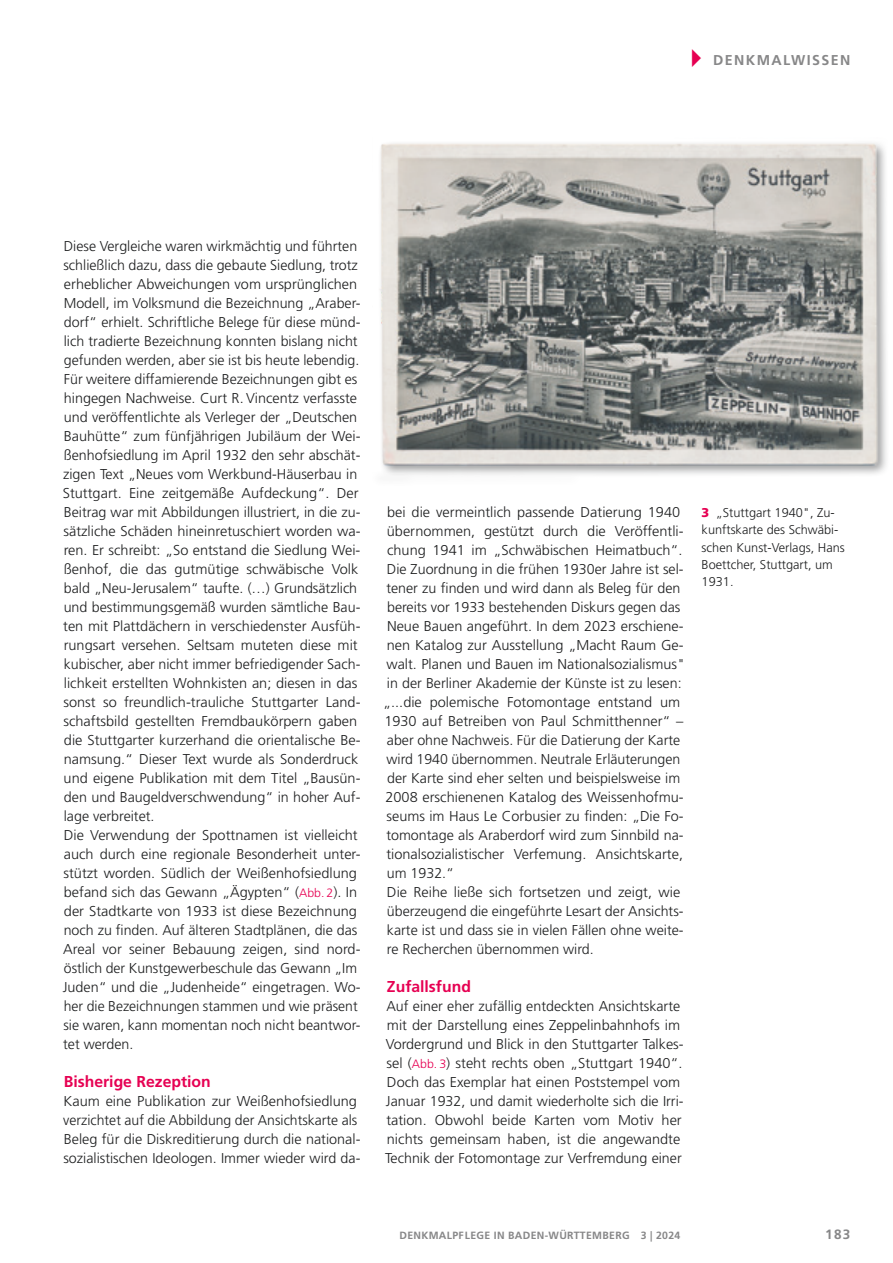
<style>
.page{position:relative;width:893px;height:1263px;background:#fff}
.page>*{position:absolute;margin:0;border:0;box-sizing:border-box;transform-origin:0 0}
.t1{font:700 15.75px "Frutiger LT Std";color:#e60052}
.t2{font:300 14.25px/19px "Frutiger LT Std";color:#1d1e1f}
.t3{font:700 14.25px "Frutiger LT Std";color:#878788}
.t4{font:700 13.5px "Frutiger LT Std";color:#878788}
.t5{font:300 12.75px/17.2px "Frutiger LT Std";color:#1d1e1f}
.t6{font:10.5px "Frutiger LT Std Bold 7";letter-spacing:.03em;color:#878788}
.s1{color:#e60052}
.s2{font-size:12.15px;color:#e60052}
.s3{font-weight:900;color:#e60052}
</style>
<div class="page">
<div style="left:370px;top:134px;width:523px;height:352px;background:#1d1e1f;opacity:.45"></div>
<img style="left:372px;top:137px;width:512px;height:336px">
<p class="t3" style="left:682px;top:52px;width:55px"><span class="s1">✔</span>Denkmalwissen</p>
<p class="t2" style="left:63px;top:237px;width:299px">Diese Vergleiche waren wirkmächtig und führten schließlich dazu, dass die gebaute Siedlung, trotz erheblicher Abweichungen vom ursprünglichen Modell, im Volksmund die Bezeichnung „Araber&shy;dorf“ erhielt. Schriftliche Belege für diese münd&shy;lich tradierte Bezeichnung konnten bislang nicht gefunden werden, aber sie ist bis heute lebendig.<br>Für weitere diffamierende Bezeichnungen gibt es hingegen Nachweise. Curt R. Vincentz verfasste und veröffentlichte als Verleger der „Deutschen Bauhütte“ zum fünfjährigen Jubiläum der Wei&shy;ßenhofsiedlung im April 1932 den sehr abschät&shy;zigen Text „Neues vom Werkbund-Häuserbau in Stuttgart. Eine zeitgemäße Aufdeckung“. Der Beitrag war mit Abbildungen illustriert, in die zu&shy;sätzliche Schäden hineinretuschiert worden wa&shy;ren. Er schreibt: „So entstand die Siedlung Wei&shy;ßenhof, die das gutmütige schwäbische Volk bald „Neu-Jerusalem“ taufte. (…) Grundsätzlich und bestimmungsgemäß wurden sämtliche Bau&shy;ten mit Plattdächern in verschiedenster Ausfüh&shy;rungsart versehen. Seltsam muteten diese mit kubischer, aber nicht immer befriedigender Sach&shy;lichkeit erstellten Wohnkisten an; diesen in das sonst so freundlich-trauliche Stuttgarter Land&shy;schaftsbild gestellten Fremdbaukörpern gaben die Stuttgarter kurzerhand die orientalische Be&shy;namsung.“ Dieser Text wurde als Sonderdruck und eigene Publikation mit dem Titel „Bausün&shy;den und Baugeldverschwendung“ in hoher Auf&shy;lage verbreitet.<br>Die Verwendung der Spottnamen ist vielleicht auch durch eine regionale Besonderheit unter&shy;stützt worden. Südlich der Weißenhofsiedlung befand sich das Gewann „Ägypten“ (<span class="s2">Abb. 2</span>). In der Stadtkarte von 1933 ist diese Bezeichnung noch zu finden. Auf älteren Stadtplänen, die das Areal vor seiner Bebauung zeigen, sind nord&shy;östlich der Kunstgewerbeschule das Gewann „Im Juden“ und die „Judenheide“ eingetragen. Wo&shy;her die Bezeichnungen stammen und wie präsent sie waren, kann momentan noch nicht beantwor&shy;tet werden.</p>
<p class="t1" style="left:64px;top:1072px;width:149px">Bisherige Rezeption</p>
<p class="t2" style="left:63px;top:1091px;width:299px">Kaum eine Publikation zur Weißenhofsiedlung verzichtet auf die Abbildung der Ansichtskarte als Beleg für die Diskreditierung durch die national&shy;sozialistischen Ideologen. Immer wieder wird da-</p>
<p class="t2" style="left:383px;top:503px;width:303px">bei die vermeintlich passende Datierung 1940 übernommen, gestützt durch die Veröffentli&shy;chung 1941 im „Schwäbischen Heimatbuch“.<br>Die Zuordnung in die frühen 1930er Jahre ist sel&shy;tener zu finden und wird dann als Beleg für den bereits vor 1933 bestehenden Diskurs gegen das Neue Bauen angeführt. In dem 2023 erschiene&shy;nen Katalog zur Ausstellung „Macht Raum Ge&shy;walt. Planen und Bauen im Nationalsozialismus" in der Berliner Akademie der Künste ist zu lesen: „...die polemische Fotomontage entstand um 1930 auf Betreiben von Paul Schmitthenner“ – aber ohne Nachweis. Für die Datierung der Karte wird 1940 übernommen. Neutrale Erläuterungen der Karte sind eher selten und beispielsweise im 2008 erschienenen Katalog des Weissenhofmu&shy;seums im Haus Le Corbusier zu finden: „Die Fo&shy;tomontage als Araberdorf wird zum Sinnbild na&shy;tionalsozialistischer Verfemung. Ansichtskarte, um 1932.“<br>Die Reihe ließe sich fortsetzen und zeigt, wie überzeugend die eingeführte Lesart der Ansichts&shy;karte ist und dass sie in vielen Fällen ohne weite&shy;re Recherchen übernommen wird.</p>
<p class="t1" style="left:387px;top:977px;width:86px">Zufallsfund</p>
<p class="t2" style="left:385px;top:996px;width:300px">Auf einer eher zufällig entdeckten Ansichtskarte mit der Darstellung eines Zeppelinbahnhofs im Vordergrund und Blick in den Stuttgarter Talkes&shy;sel (<span class="s2">Abb. 3</span>) steht rechts oben „Stuttgart 1940“.<br>Doch das Exemplar hat einen Poststempel vom Januar 1932, und damit wiederholte sich die Irri&shy;tation. Obwohl beide Karten vom Motiv her nichts gemeinsam haben, ist die angewandte Technik der Fotomontage zur Verfremdung einer</p>
<p class="t5" style="left:702px;top:504px;width:145px"><span class="s3">3</span> „Stuttgart 1940", Zu&shy;kunftskarte des Schwäbi&shy;schen Kunst-Verlags, Hans<br>Boettcher, Stuttgart, um<br>1931.</p>
<p class="t6" style="left:399px;top:1229px;width:282px">DENKMALPFLEGE IN BADEN-WÜRTTEMBERG 3 | 2024</p>
<p class="t4" style="left:825px;top:1226px;width:27px">183</p>
</div>
